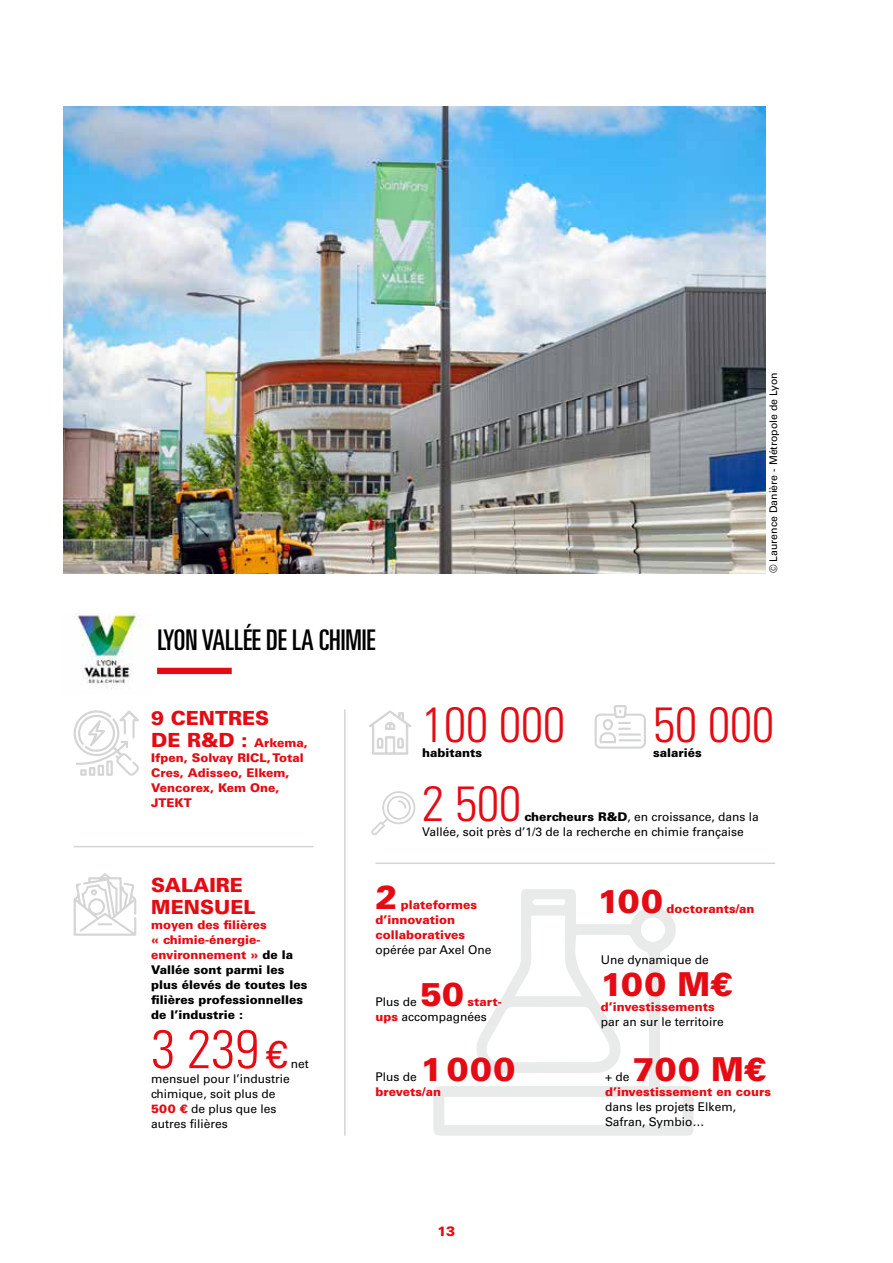
<style>
.page{position:relative;width:893px;height:1263px;background:#fff}
.page>*{position:absolute;margin:0;border:0;box-sizing:border-box;transform-origin:0 0}
.t1{font:300 condensed 54px "Univers";color:#e50b14}
.t2{font:300 condensed 49.5px "Univers";color:#e50b14}
.t3{font:900 33px "Univers LT Std";letter-spacing:.04em;color:#e50b14}
.t4{font:ultra-condensed 28.5px "Univers";color:#000}
.t5{font:900 19.5px/22.5px "Univers LT Std";color:#e50b14}
.t6{font:900 13.5px "Univers LT Std";color:#e50b14}
.t7{font:12px/15px "Univers LT Std";color:#000}
.t8{font:900 12px/15px "Univers LT Std";color:#e50b14}
.t9{font:900 12px/15px "Univers LT Std";color:#000}
.t10{font:10.5px "Univers LT Std";color:#000}
.s1{font-size:19.5px}
.s2{font-weight:900}
.s3{color:#e50b14}
.s4{font-family:"Univers LT Std";font-weight:400;font-stretch:normal;font-size:39px}
.s5{font-weight:900;color:#e50b14}
</style>
<div class="page">
<svg style="left:433px;top:889px;width:261px;height:246px"></svg>
<hr style="left:344px;top:709px;width:2px;height:426px;background:#d4d5d5">
<hr style="left:74px;top:846px;width:239px;height:1px;background:#d4d5d5">
<hr style="left:375px;top:862px;width:400px;height:2px;background:#d4d5d5">
<svg style="left:73px;top:710px;width:66px;height:66px"></svg>
<svg style="left:74px;top:873px;width:62px;height:63px"></svg>
<svg style="left:369px;top:710px;width:42px;height:45px"></svg>
<svg style="left:595px;top:705px;width:51px;height:44px"></svg>
<svg style="left:371px;top:791px;width:45px;height:44px"></svg>
<img style="left:76px;top:613px;width:69px;height:77px">
<img style="left:64px;top:106px;width:701px;height:467px">
<div style="left:157px;top:668px;width:75px;height:6px;background:#e50b14"></div>
<h3 class="t4" style="left:157px;top:624px;width:220px">LYON VALLÉE DE LA CHIMIE</h3>
<h3 class="t5" style="left:151px;top:706px;width:120px">9 CENTRES</h3>
<p class="t8" style="left:151px;top:735px;width:158px"><span class="s1">DE R&amp;D :</span> Arkema,<br>Ifpen, Solvay RICL, Total<br>Cres, Adisseo, Elkem,<br>Vencorex, Kem One,<br>JTEKT</p>
<h2 class="t2" style="left:422px;top:695px;width:144px">100 000</h2>
<p class="t9" style="left:422px;top:745px;width:61px">habitants</p>
<p class="t10" style="left:767px;top:573px;width:202px;rotate:-90deg">© Laurence Danière - Métropole de Lyon</p>
<h2 class="t2" style="left:653px;top:695px;width:122px">50 000</h2>
<p class="t9" style="left:653px;top:745px;width:50px">salariés</p>
<h2 class="t2" style="left:422px;top:774px;width:100px">2 500</h2>
<p class="t7" style="left:422px;top:809px;width:338px;text-indent:102px"><span class="s2">chercheurs R&amp;D</span>, en croissance, dans la<br>Vallée, soit près d’1/3 de la recherche en chimie française</p>
<h3 class="t5" style="left:151px;top:873px;width:105px">SALAIRE<br>MENSUEL</h3>
<p class="t9" style="left:151px;top:917px;width:158px"><span class="s3">moyen des filières<br>« chimie-énergie&shy;environnement »</span> de la<br>Vallée sont parmi les plus élevés de toutes les filières professionnelles de l’industrie :</p>
<h1 class="t1" style="left:151px;top:1017px;width:138px">3 239<span class="s4">€</span></h1>
<p class="t7" style="left:291px;top:1056px;width:19px">net</p>
<p class="t7" style="left:151px;top:1071px;width:140px">mensuel pour l’industrie chimique, soit plus de<br><span class="s5">500 €</span> de plus que les autres filières</p>
<h3 class="t3" style="left:375px;top:876px;width:24px">2</h3>
<p class="t8" style="left:375px;top:897px;width:103px;text-indent:25px">plateformes d’innovation collaboratives</p>
<p class="t7" style="left:375px;top:942px;width:118px">opérée par Axel One</p>
<h3 class="t3" style="left:420px;top:974px;width:46px">50</h3>
<p class="t7" style="left:375px;top:995px;width:43px">Plus de</p>
<p class="t7" style="left:375px;top:995px;width:128px;text-indent:92px"><span class="s5">start&shy;ups</span> accompagnées</p>
<h3 class="t3" style="left:421px;top:1048px;width:96px">1000</h3>
<p class="t8" style="left:375px;top:1084px;width:67px">brevets/an</p>
<p class="t7" style="left:375px;top:1069px;width:43px">Plus de</p>
<p class="t6" style="left:438px;top:1223px;width:19px">13</p>
<h3 class="t3" style="left:598px;top:880px;width:67px">100</h3>
<p class="t8" style="left:666px;top:901px;width:90px">doctorants/an</p>
<p class="t7" style="left:601px;top:953px;width:110px">Une dynamique de</p>
<h3 class="t3" style="left:601px;top:963px;width:133px">100 M€</h3>
<p class="t8" style="left:601px;top:999px;width:115px">d’investissements</p>
<p class="t7" style="left:601px;top:1014px;width:125px">par an sur le territoire</p>
<h3 class="t3" style="left:633px;top:1048px;width:135px">700 M€</h3>
<p class="t8" style="left:605px;top:1084px;width:168px">d’investissement en cours</p>
<p class="t7" style="left:605px;top:1099px;width:132px">dans les projets Elkem,<br>Safran, Symbio…</p>
<p class="t7" style="left:605px;top:1069px;width:26px">+ de</p>
</div>
